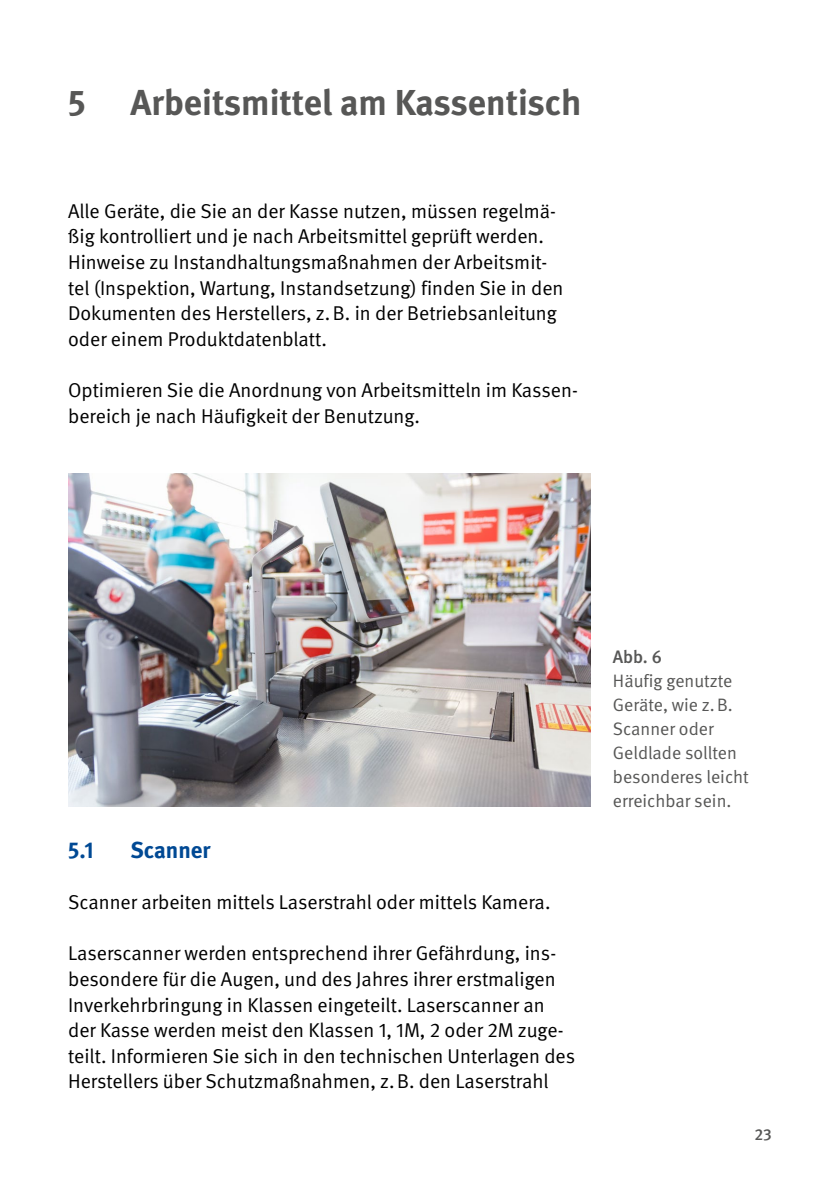
<style>
.page{position:relative;width:840px;height:1191px;background:#fff}
.page>*{position:absolute;margin:0;border:0;box-sizing:border-box;transform-origin:0 0}
.Überschriften_H1{font:700 36px "DGUV Meta";color:#575756}
.Überschriften_H2{font:700 23px "DGUV Meta";color:#004994}
.Fließtext_FT_Abstand_vor{font:20px/25.6px "DGUV Meta";color:#000}
.t1{font:18px/24px "DGUV Meta";color:#575756}
.t2{font:500 18px "DGUV Meta";color:#575756}
.t3{font:500 16px "DGUV Meta";color:#575756}
</style>
<div class="page">
<img style="left:68px;top:474px;width:522px;height:332px">
<h1 class="Überschriften_H1" style="left:68px;top:81px;width:514px">5 Arbeitsmittel am Kassentisch</h1>
<p class="Fließtext_FT_Abstand_vor" style="left:68px;top:198px;width:496px">Alle Geräte, die Sie an der Kasse nutzen, müssen regelmä&shy;ßig kontrolliert und je nach Arbeitsmittel geprüft werden.<br>Hinweise zu Instandhaltungsmaßnahmen der Arbeitsmit&shy;tel (Inspektion, Wartung, Instandsetzung) finden Sie in den Dokumenten des Herstellers, z.B. in der Betriebsanleitung oder einem Produktdatenblatt.</p>
<p class="Fließtext_FT_Abstand_vor" style="left:68px;top:378px;width:511px">Optimieren Sie die Anordnung von Arbeitsmitteln im Kassen&shy;bereich je nach Häufigkeit der Benutzung.</p>
<h2 class="Überschriften_H2" style="left:68px;top:836px;width:27px">5.1</h2>
<h2 class="Überschriften_H2" style="left:130px;top:836px;width:81px">Scanner</h2>
<p class="Fließtext_FT_Abstand_vor" style="left:68px;top:890px;width:483px">Scanner arbeiten mittels Laserstrahl oder mittels Kamera.</p>
<p class="Fließtext_FT_Abstand_vor" style="left:68px;top:941px;width:508px">Laserscanner werden entsprechend ihrer Gefährdung, ins&shy;besondere für die Augen, und des Jahres ihrer erstmaligen Inverkehrbringung in Klassen eingeteilt. Laserscanner an der Kasse werden meist den Klassen 1, 1M, 2 oder 2M zuge&shy;teilt. Informieren Sie sich in den technischen Unterlagen des Herstellers über Schutzmaßnahmen, z.B. den Laserstrahl</p>
<p class="t2" style="left:612px;top:646px;width:51px">Abb. 6</p>
<p class="t1" style="left:612px;top:669px;width:137px">Häufig genutzte<br>Geräte, wie z.B.<br>Scanner oder<br>Geldlade sollten besonderes leicht erreichbar sein.</p>
<p class="t3" style="left:754px;top:1124px;width:19px">23</p>
</div>
